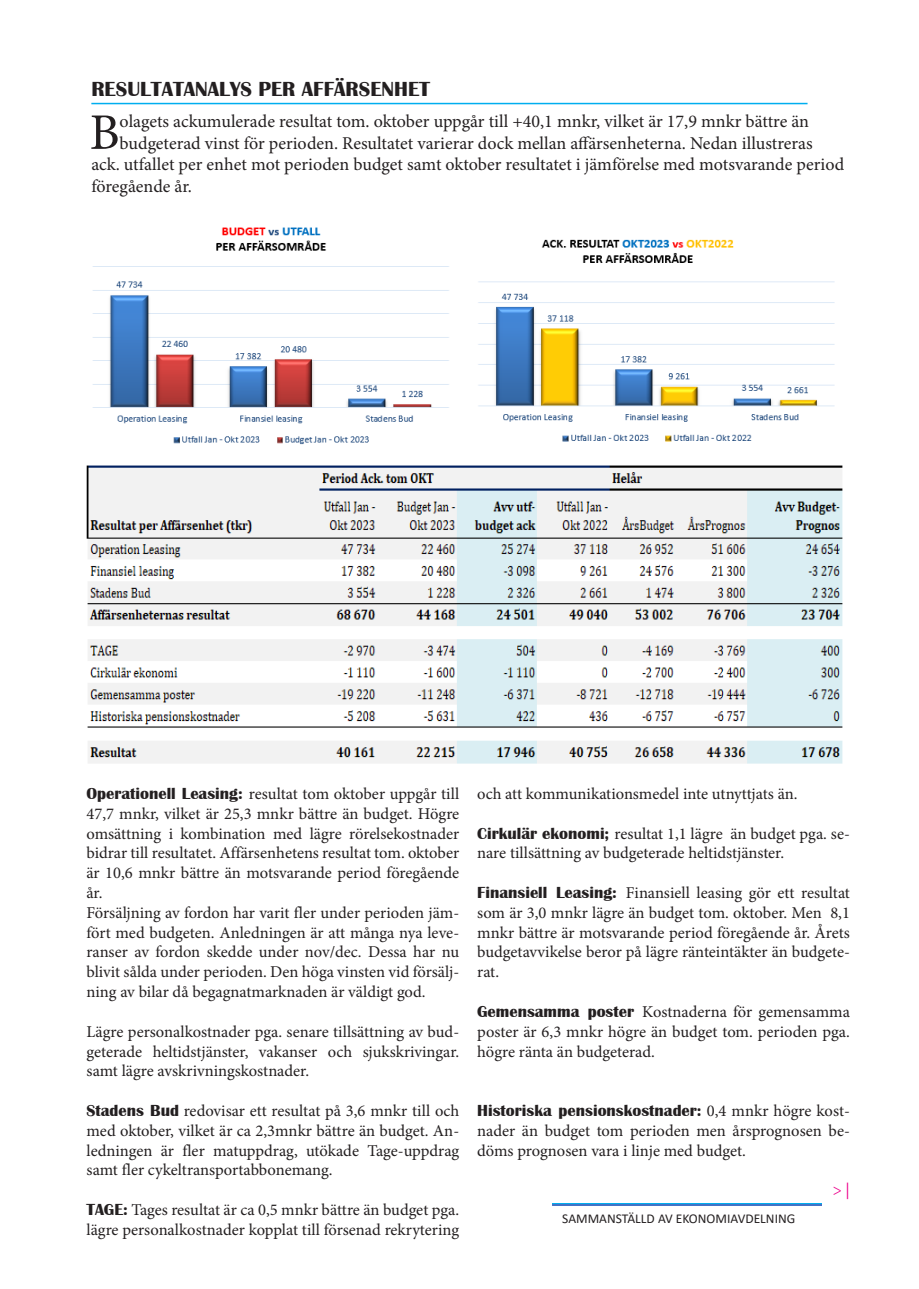
<style>
.page{position:relative;width:919px;height:1289px;background:#fff}
.page>*{position:absolute;margin:0;border:0;box-sizing:border-box;transform-origin:0 0}
.t1{font:51.3px "Minion Pro";color:#231f20}
.t2{font:700 21px "Britannic";color:#231f20}
.t3{font:18px "Minion Pro";color:#231f20}
.t4{font:16.5px/19.8px "Minion Pro";color:#231f20;text-align:justify}
.t5{font:16.5px "Minion Pro";color:#ed028c}
.t6{font:13.5px "Calibri";color:#231f20}
.s1{font-family:"Britannic";font-weight:700}
</style>
<div class="page">
<hr style="left:551px;top:1203px;width:270px;height:1px;background:#00aeef">
<img style="left:552px;top:1204px;width:269px;height:1px">
<hr style="left:91px;top:103px;width:716px;height:1px;background:#00aeef">
<img style="left:92px;top:227px;width:743px;height:218px">
<img style="left:86px;top:465px;width:757px;height:299px">
<p class="t2" style="left:91px;top:78px;width:340px">RESULTATANALYS PER AFFÄRSENHET</p>
<p class="t1" style="left:89px;top:98px;width:32px">B</p>
<p class="t3" style="left:120px;top:109px;width:690px">olagets ackumulerade resultat tom. oktober uppgår till +40,1 mnkr, vilket är 17,9 mnkr bättre än</p>
<p class="t3" style="left:120px;top:131px;width:694px">budgeterad vinst för perioden. Resultatet varierar dock mellan affärsenheterna. Nedan illustreras</p>
<p class="t3" style="left:91px;top:153px;width:754px">ack. utfallet per enhet mot perioden budget samt oktober resultatet i jämförelse med motsvarande period</p>
<p class="t3" style="left:91px;top:174px;width:102px">föregående år.</p>
<p class="t4" style="left:86px;top:784px;width:374px"><span class="s1">Operationell Leasing:</span> resultat tom oktober uppgår till 47,7 mnkr, vilket är 25,3 mnkr bättre än budget. Högre omsättning i kombination med lägre rörelsekostnader bidrar till resultatet. Affärsenhetens resultat tom. oktober är 10,6 mnkr bättre än motsvarande period föregående år.</p>
<p class="t4" style="left:86px;top:902px;width:374px">Försäljning av fordon har varit fler under perioden jäm&shy;fört med budgeten. Anledningen är att många nya leve&shy;ranser av fordon skedde under nov/dec. Dessa har nu blivit sålda under perioden. Den höga vinsten vid försälj&shy;ning av bilar då begagnatmarknaden är väldigt god.</p>
<p class="t4" style="left:86px;top:1021px;width:374px">Lägre personalkostnader pga. senare tillsättning av bud&shy;geterade heltidstjänster, vakanser och sjukskrivingar. samt lägre avskrivningskostnader.</p>
<p class="t4" style="left:86px;top:1100px;width:374px"><span class="s1">Stadens Bud</span> redovisar ett resultat på 3,6 mnkr till och med oktober, vilket är ca 2,3mnkr bättre än budget. An&shy;ledningen är fler matuppdrag, utökade Tage-uppdrag samt fler cykeltransportabbonemang.</p>
<p class="t4" style="left:86px;top:1199px;width:374px"><span class="s1">TAGE:</span> Tages resultat är ca 0,5 mnkr bättre än budget pga. lägre personalkostnader kopplat till försenad rekrytering</p>
<p class="t4" style="left:477px;top:784px;width:322px">och att kommunikationsmedel inte utnyttjats än.</p>
<p class="t4" style="left:477px;top:823px;width:374px"><span class="s1">Cirkulär ekonomi;</span> resultat 1,1 lägre än budget pga. se&shy;nare tillsättning av budgeterade heltidstjänster.</p>
<p class="t4" style="left:477px;top:883px;width:374px"><span class="s1">Finansiell Leasing:</span> Finansiell leasing gör ett resultat som är 3,0 mnkr lägre än budget tom. oktober. Men 8,1 mnkr bättre är motsvarande period föregående år. Årets budgetavvikelse beror på lägre ränteintäkter än budgete&shy;rat.</p>
<p class="t4" style="left:477px;top:1001px;width:374px"><span class="s1">Gemensamma poster</span> Kostnaderna för gemensamma poster är 6,3 mnkr högre än budget tom. perioden pga. högre ränta än budgeterad.</p>
<p class="t4" style="left:477px;top:1100px;width:374px"><span class="s1">Historiska pensionskostnader:</span> 0,4 mnkr högre kost&shy;nader än budget tom perioden men årsprognosen be&shy;döms prognosen vara i linje med budget.</p>
<p class="t5" style="left:832px;top:1178px;width:19px">&gt; |</p>
<p class="t6" style="left:562px;top:1209px;width:234px">SAMMANSTÄLLD AV EKONOMIAVDELNING</p>
</div>
